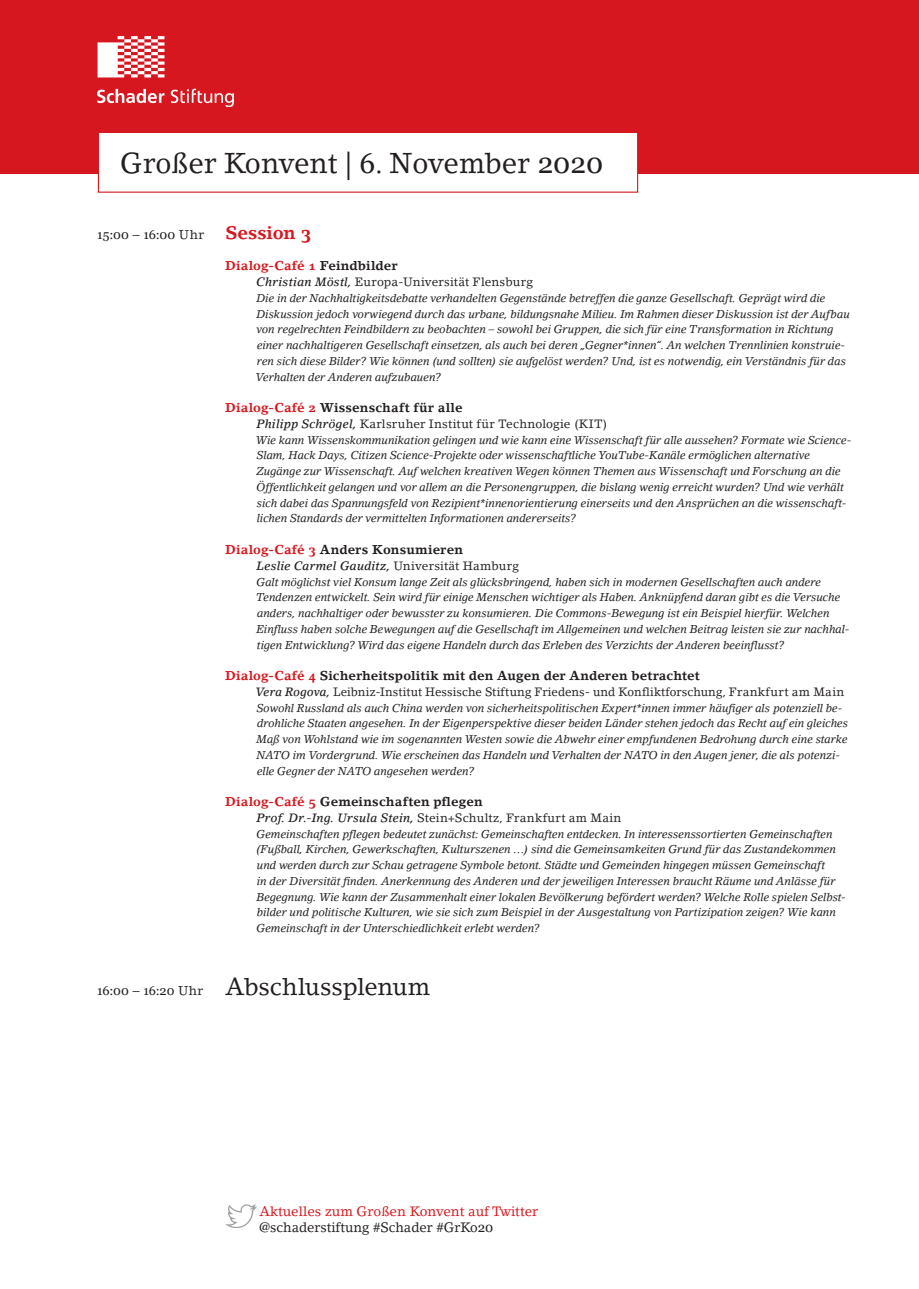
<style>
.page{position:relative;width:919px;height:1289px;background:#fff}
.page>*{position:absolute;margin:0;border:0;box-sizing:border-box;transform-origin:0 0}
.t1{font:28.5px "Lino Letter Std";color:#231f20}
.t2{font:24px "Lino Letter Std";letter-spacing:-.01em;color:#231f20}
.t3{font:13.5px/15.8px "Lino Letter Std";color:#d7171f}
.t4{font:700 12.75px "Lino Letter Std";letter-spacing:.01em;color:#231f20}
.t5{font:700 12.75px "Lino Letter Std";letter-spacing:.005em;color:#d7171f}
.t6{font:12.75px "Georgia";letter-spacing:.015em;color:#231f20}
.t7{font:12px "Lino Letter Std";letter-spacing:.015em;color:#231f20}
.t8{font:italic 500 12px "Lino Letter Std";letter-spacing:.01em;color:#231f20}
.t9{font:italic 11.25px/15.8px "Lino Letter Std";letter-spacing:-.01em;color:#231f20}
.s1{font-family:"Georgia"}
.s2{font-family:"Lino Letter Std"}
.s3{font-family:"Lino Letter Std";font-weight:700;font-size:18px;color:#d7171f}
.s4{color:#231f20}
.s5{font-weight:500;font-style:italic}
.s6{color:#d7171f}
.s7{font-weight:400;font-style:normal}
.s8{font-family:"Georgia";font-size:12.75px}
.s9{font-size:12.75px}
.s10{font-family:"Georgia";color:#231f20}
</style>
<div class="page">
<div style="left:0;top:0;width:918px;height:173px;background:#d7171f"></div>
<div style="left:98px;top:132px;width:539px;height:60px;background:#fff"></div>
<div style="left:98px;top:132px;width:540px;height:61px;border:1px solid #d7171f"></div>
<img style="left:97px;top:36px;width:136px;height:70px">
<img style="left:225px;top:1204px;width:31px;height:23px">
<h1 class="t1" style="left:120px;top:146px;width:484px">Großer Konvent | <span class="s1">6</span>. November <span class="s1">2020</span></h1>
<p class="t6" style="left:97px;top:227px;width:216px">15:00 – 16:00 <span class="s2">Uhr</span> <span class="s3">Session 3</span></p>
<p class="t5" style="left:225px;top:258px;width:174px">Dialog-Café 1 <span class="s4">Feindbilder</span></p>
<p class="t7" style="left:256px;top:274px;width:278px"><span class="s5">Christian Möstl,</span> Europa-Universität Flensburg</p>
<p class="t9" style="left:256px;top:290px;width:595px">Die in der Nachhaltigkeitsdebatte verhandelten Gegenstände betreffen die ganze Gesellschaft. Geprägt wird die Diskussion jedoch vorwiegend durch das urbane, bildungsnahe Milieu. Im Rahmen dieser Diskussion ist der Aufbau von regelrechten Feindbildern zu beobachten – sowohl bei Gruppen, die sich für eine Transformation in Richtung einer nachhaltigeren Gesellschaft einsetzen, als auch bei deren „Gegner*innen“. An welchen Trennlinien konstruie&shy;ren sich diese Bilder? Wie können (und sollten) sie aufgelöst werden? Und, ist es notwendig, ein Verständnis für das Verhalten der Anderen aufzubauen?</p>
<p class="t4" style="left:225px;top:400px;width:239px"><span class="s6">Dialog-Café 2</span> Wissenschaft für alle</p>
<p class="t7" style="left:256px;top:416px;width:353px"><span class="s5">Philipp Schrögel,</span> Karlsruher Institut für Technologie (KIT)</p>
<p class="t9" style="left:256px;top:432px;width:597px">Wie kann Wissenskommunikation gelingen und wie kann eine Wissenschaft für alle aussehen? Formate wie Science-Slam, Hack Days, Citizen Science-Projekte oder wissenschaftliche YouTube-Kanäle ermöglichen alternative Zugänge zur Wissenschaft. Auf welchen kreativen Wegen können Themen aus Wissenschaft und Forschung an die Öffentlichkeit gelangen und vor allem an die Personengruppen, die bislang wenig erreicht wurden? Und wie verhält sich dabei das Spannungsfeld von Rezipient*innenorientierung einerseits und den Ansprüchen an die wissenschaft&shy;lichen Standards der vermittelten Informationen andererseits?</p>
<p class="t4" style="left:225px;top:542px;width:239px"><span class="s6">Dialog-Café 3</span> Anders Konsumieren</p>
<p class="t8" style="left:256px;top:558px;width:264px">Leslie Carmel Gauditz, <span class="s7">Universität Hamburg</span></p>
<p class="t9" style="left:256px;top:573px;width:595px">Galt möglichst viel Konsum lange Zeit als glücksbringend, haben sich in modernen Gesellschaften auch andere Tendenzen entwickelt. Sein wird für einige Menschen wichtiger als Haben. Anknüpfend daran gibt es die Versuche anders, nachhaltiger oder bewusster zu konsumieren. Die Commons-Bewegung ist ein Beispiel hierfür. Welchen Einfluss haben solche Bewegungen auf die Gesellschaft im Allgemeinen und welchen Beitrag leisten sie zur nachhal&shy;tigen Entwicklung? Wird das eigene Handeln durch das Erleben des Verzichts der Anderen beeinflusst?</p>
<p class="t4" style="left:225px;top:668px;width:476px"><span class="s6">Dialog-Café 4</span> Sicherheitspolitik mit den Augen der Anderen betrachtet</p>
<p class="t7" style="left:256px;top:684px;width:590px"><span class="s5">Vera Rogova,</span> Leibniz-Institut Hessische Stiftung Friedens- und Konfliktforschung, Frankfurt am Main</p>
<p class="t9" style="left:256px;top:699px;width:593px">Sowohl Russland als auch China werden von sicherheitspolitischen Expert*innen immer häufiger als potenziell be&shy;drohliche Staaten angesehen. In der Eigenperspektive dieser beiden Länder stehen jedoch das Recht auf ein gleiches Maß von Wohlstand wie im sogenannten Westen sowie die Abwehr einer empfundenen Bedrohung durch eine starke NATO im Vordergrund. Wie erscheinen das Handeln und Verhalten der NATO in den Augen jener, die als potenzi&shy;elle Gegner der NATO angesehen werden?</p>
<p class="t4" style="left:225px;top:794px;width:259px"><span class="s6">Dialog-Café 5</span> Gemeinschaften pflegen</p>
<p class="t7" style="left:256px;top:810px;width:366px"><span class="s5">Prof. Dr.-Ing. Ursula Stein,</span> Stein+Schultz, Frankfurt am Main</p>
<p class="t9" style="left:256px;top:825px;width:591px">Gemeinschaften pflegen bedeutet zunächst: Gemeinschaften entdecken. In interessenssortierten Gemeinschaften (Fußball, Kirchen, Gewerkschaften, Kulturszenen …) sind die Gemeinsamkeiten Grund für das Zustandekommen und werden durch zur Schau getragene Symbole betont. Städte und Gemeinden hingegen müssen Gemeinschaft<br>in der Diversität finden. Anerkennung des Anderen und der jeweiligen Interessen braucht Räume und Anlässe für Begegnung. Wie kann der Zusammenhalt einer lokalen Bevölkerung befördert werden? Welche Rolle spielen Selbst&shy;bilder und politische Kulturen, wie sie sich zum Beispiel in der Ausgestaltung von Partizipation zeigen? Wie kann Gemeinschaft in der Unterschiedlichkeit erlebt werden?</p>
<h2 class="t2" style="left:97px;top:972px;width:334px"><span class="s8">16:00 – 16:20</span> <span class="s9">Uhr</span> Abschlussplenum</h2>
<p class="t3" style="left:259px;top:1203px;width:280px">Aktuelles zum Großen Konvent auf Twitter <span class="s4">@schaderstiftung #Schader #GrKo</span><span class="s10">20</span></p>
</div>
